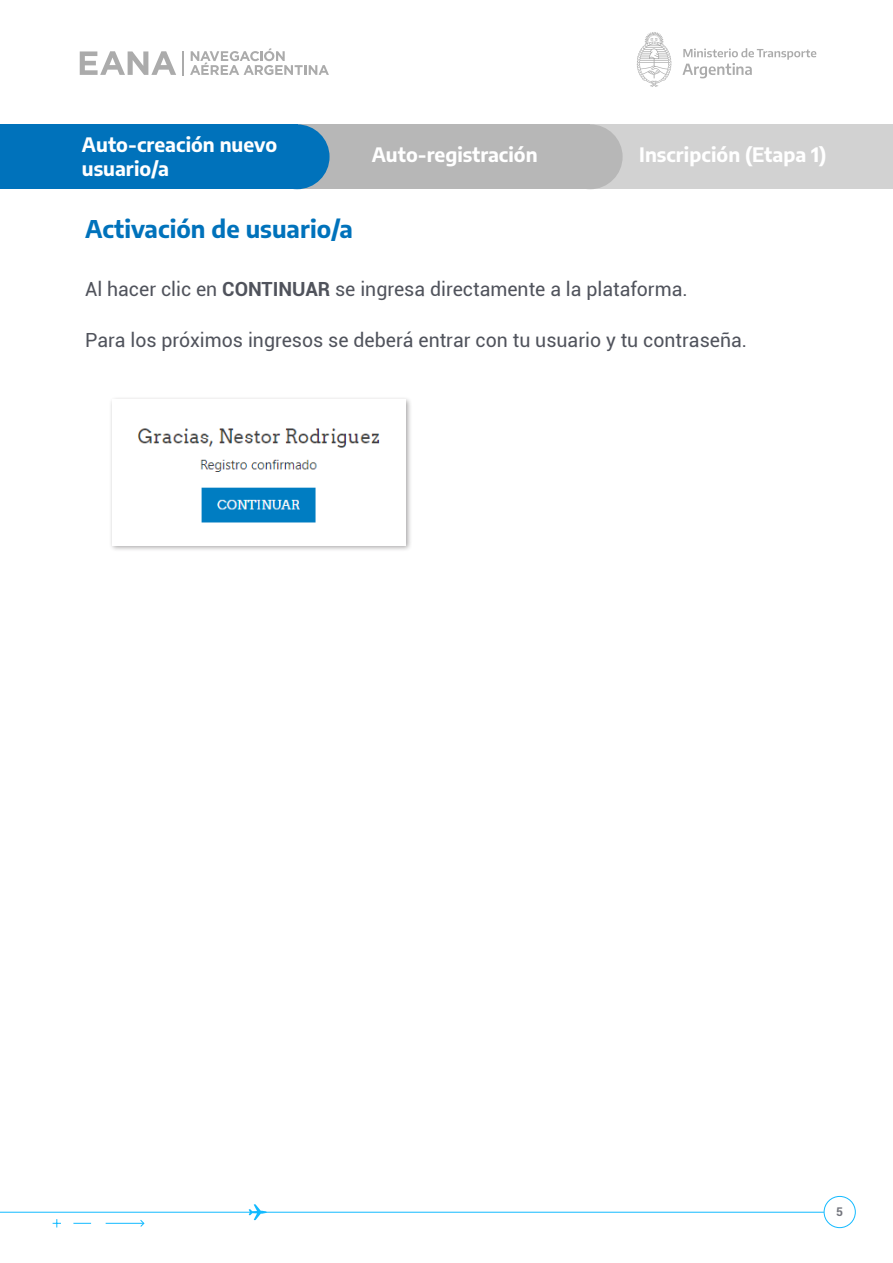
<style>
.page{position:relative;width:893px;height:1263px;background:#fff}
.page>*{position:absolute;margin:0;border:0;box-sizing:border-box;transform-origin:0 0}
.Títulos_pasos{font:700 24px "Encode Sans";color:#0072bb}
.t1{font:19.5px "Roboto";color:#50535c}
.Títulos_pasos-2{font:700 19.5px/24px "Encode Sans";color:#fff}
.t2{font:700 12px "Roboto";color:#73757d}
.s1{font-weight:700}
</style>
<div class="page">
<hr style="left:0;top:1212px;width:824px;height:1px;background:#12baff">
<svg style="left:53px;top:1219px;width:8px;height:8px"></svg>
<svg style="left:73px;top:1223px;width:18px;height:1px"></svg>
<hr style="left:106px;top:1223px;width:37px;height:1px;background:#12baff">
<svg style="left:249px;top:1204px;width:18px;height:16px"></svg>
<div style="left:824px;top:1196px;width:32px;height:32px;border:1px solid #12baff;border-radius:50%"></div>
<svg style="left:140px;top:1220px;width:5px;height:7px"></svg>
<svg style="left:80px;top:51px;width:96px;height:24px"></svg>
<svg style="left:190px;top:48px;width:139px;height:27px"></svg>
<svg style="left:182px;top:51px;width:1px;height:24px"></svg>
<svg style="left:682px;top:48px;width:134px;height:30px"></svg>
<svg style="left:637px;top:32px;width:34px;height:55px"></svg>
<div style="left:109px;top:396px;width:303px;height:156px;background:#231f20;opacity:.4"></div>
<img style="left:112px;top:400px;width:294px;height:146px">
<div style="left:340px;top:124px;width:553px;height:65px;background:#d2d2d2"></div>
<div style="left:558px;top:124px;width:65px;height:65px;background:#b7b7b7;border-radius:50%"></div>
<div style="left:24px;top:124px;width:566px;height:65px;background:#b7b7b7"></div>
<div style="left:265px;top:124px;width:65px;height:65px;background:#0072bb;border-radius:50%"></div>
<div style="left:0;top:124px;width:297px;height:65px;background:#0072bb"></div>
<p class="Títulos_pasos-2" style="left:82px;top:131px;width:197px">Auto-creación nuevo usuario/a</p>
<p class="Títulos_pasos" style="left:85px;top:211px;width:270px">Activación de usuario/a</p>
<p class="Títulos_pasos-2" style="left:372px;top:141px;width:167px">Auto-registración</p>
<p class="Títulos_pasos-2" style="left:639px;top:141px;width:189px">Inscripción (Etapa 1)</p>
<p class="t1" style="left:85px;top:276px;width:604px">Al hacer clic en <span class="s1">CONTINUAR</span> se ingresa directamente a la plataforma.</p>
<p class="t1" style="left:85px;top:327px;width:663px">Para los próximos ingresos se deberá entrar con tu usuario y tu contraseña.</p>
<p class="t2" style="left:836px;top:1203px;width:8px">5</p>
</div>
